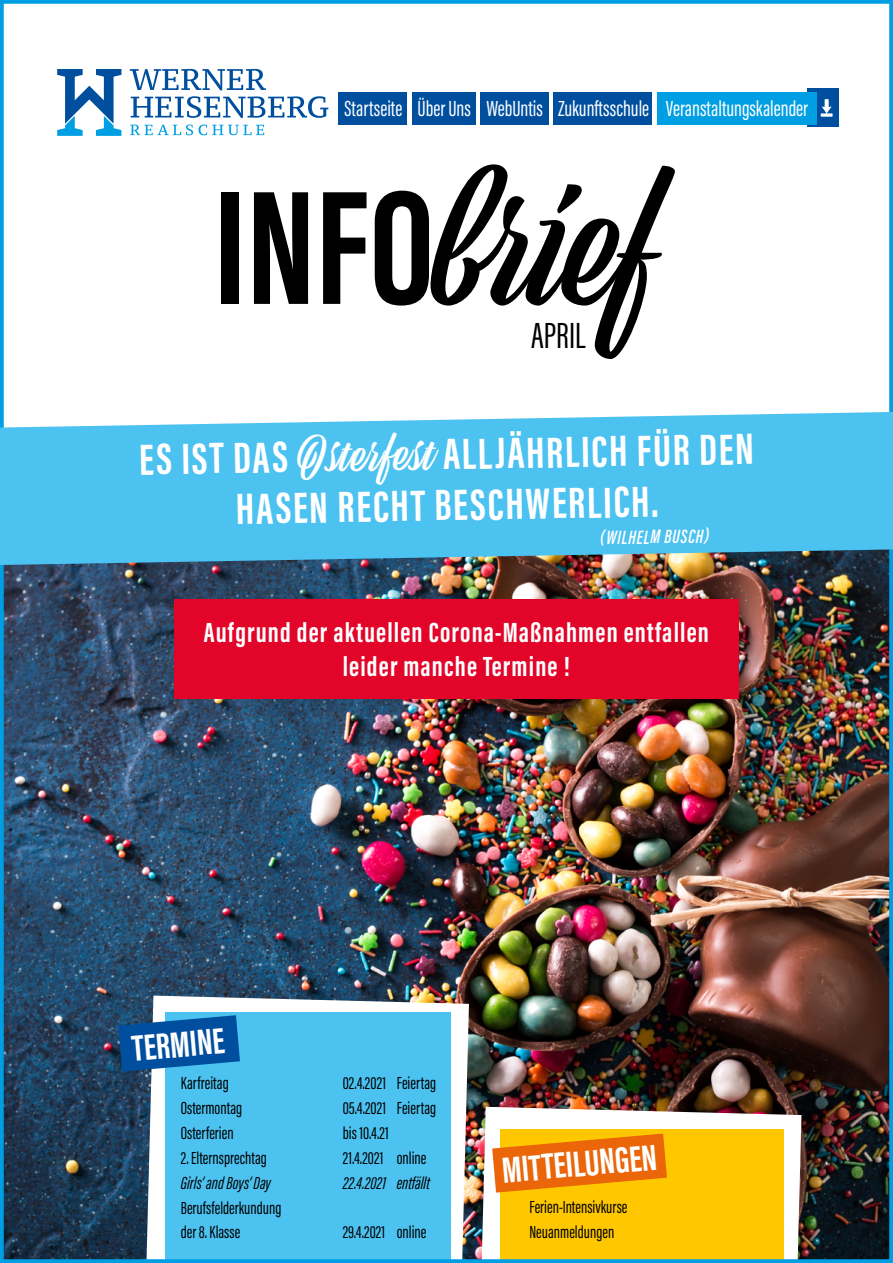
<style>
.page{position:relative;width:893px;height:1263px;background:#fff}
.page>*{position:absolute;margin:0;border:0;box-sizing:border-box;transform-origin:0 0}
.t1{font:167.1px "Viktor Script";color:#000}
.t2{font:700 45px/51px "Acumin Pro Extra Cond";color:#fff;text-align:center}
.t3{font:700 37.5px "Acumin Pro Extra Cond";color:#fff}
.t4{font:37.5px "Acumin Pro Extra Cond";color:#000}
.t5{font:700 28.5px/34.2px "Acumin Pro Extra Cond";letter-spacing:.04em;color:#fff;text-align:center}
.t6{font:22.5px "Acumin Pro Extra Cond";color:#fff}
.t7{font:italic 600 19.8px "Acumin Pro Extra Cond";color:#fff}
.t8{font:18px/25px "Acumin Pro Extra Cond";color:#000}
.t9{font:italic 18px "Acumin Pro Extra Cond";color:#000}
.s1{font-family:"Acumin Pro Extra Cond";font-weight:700}
.s2{font-family:"Viktor Script";font-weight:400}
</style>
<div class="page">
<img style="left:0;top:0;width:893px;height:1263px">
<div style="left:440px;top:320px;width:146px;height:28px;background:#fff"></div>
<svg style="left:0;top:412px;width:893px;height:153px;background:#55bfe9"></svg>
<div style="left:174px;top:599px;width:565px;height:100px;background:#e20529"></div>
<div style="left:808px;top:89px;width:31px;height:38px;background:#004f9f"></div>
<svg style="left:821px;top:99px;width:12px;height:18px"></svg>
<svg style="left:130px;top:69px;width:136px;height:21px"></svg>
<svg style="left:131px;top:96px;width:197px;height:22px"></svg>
<svg style="left:130px;top:125px;width:63px;height:10px"></svg>
<svg style="left:199px;top:125px;width:65px;height:10px"></svg>
<svg style="left:57px;top:69px;width:64px;height:67px"></svg>
<div style="left:339px;top:92px;width:68px;height:32px;background:#004f9f"></div>
<div style="left:481px;top:92px;width:68px;height:32px;background:#004f9f"></div>
<div style="left:657px;top:92px;width:159px;height:32px;background:#009fe3"></div>
<div style="left:412px;top:92px;width:64px;height:32px;background:#004f9f"></div>
<div style="left:553px;top:92px;width:99px;height:32px;background:#004f9f"></div>
<p class="t6" style="left:344px;top:95px;width:465px">Startseite Über Uns WebUntis Zukunftsschule Veranstaltungskalender</p>
<h1 class="t1" style="left:214px;top:148px;width:442px"><span class="s1">INFO</span>brief</h1>
<h3 class="t4" style="left:531px;top:312px;width:56px">APRIL</h3>
<h2 class="t2" style="left:139px;top:434px;width:616px;rotate:-1deg">ES IST DAS <span class="s2">Osterfest</span> ALLJÄHRLICH FÜR DEN<br>HASEN RECHT BESCHWERLICH.</h2>
<p class="t7" style="left:600px;top:525px;width:111px;rotate:-1deg">(WILHELM BUSCH)</p>
<h3 class="t5" style="left:204px;top:615px;width:507px">Aufgrund der aktuellen Corona-Maßnahmen entfallen leider manche Termine !</h3>
<h3 class="t3" style="left:130px;top:1025px;width:94px;rotate:-5deg">TERMINE</h3>
<p class="t8" style="left:181px;top:1070px;width:50px">Karfreitag</p>
<p class="t8" style="left:343px;top:1070px;width:95px">02.4.2021 Feiertag</p>
<p class="t8" style="left:181px;top:1095px;width:63px">Ostermontag</p>
<p class="t8" style="left:343px;top:1095px;width:95px">05.4.2021 Feiertag</p>
<p class="t8" style="left:181px;top:1120px;width:55px">Osterferien</p>
<p class="t8" style="left:343px;top:1120px;width:48px">bis 10.4.21</p>
<p class="t8" style="left:181px;top:1145px;width:88px">2. Elternsprechtag</p>
<p class="t8" style="left:343px;top:1145px;width:85px">21.4.2021 online</p>
<p class="t9" style="left:181px;top:1172px;width:92px">Girls‘ and Boys‘ Day</p>
<p class="t9" style="left:343px;top:1172px;width:89px">22.4.2021 entfällt</p>
<p class="t8" style="left:181px;top:1196px;width:102px;line-height:24px">Berufsfelderkundung der 8. Klasse</p>
<p class="t8" style="left:343px;top:1219px;width:85px">29.4.2021 online</p>
<h3 class="t3" style="left:500px;top:1147px;width:157px;rotate:-5deg">MITTEILUNGEN</h3>
<p class="t8" style="left:529px;top:1194px;width:100px">Ferien-Intensivkurse<br>Neuanmeldungen</p>
</div>
